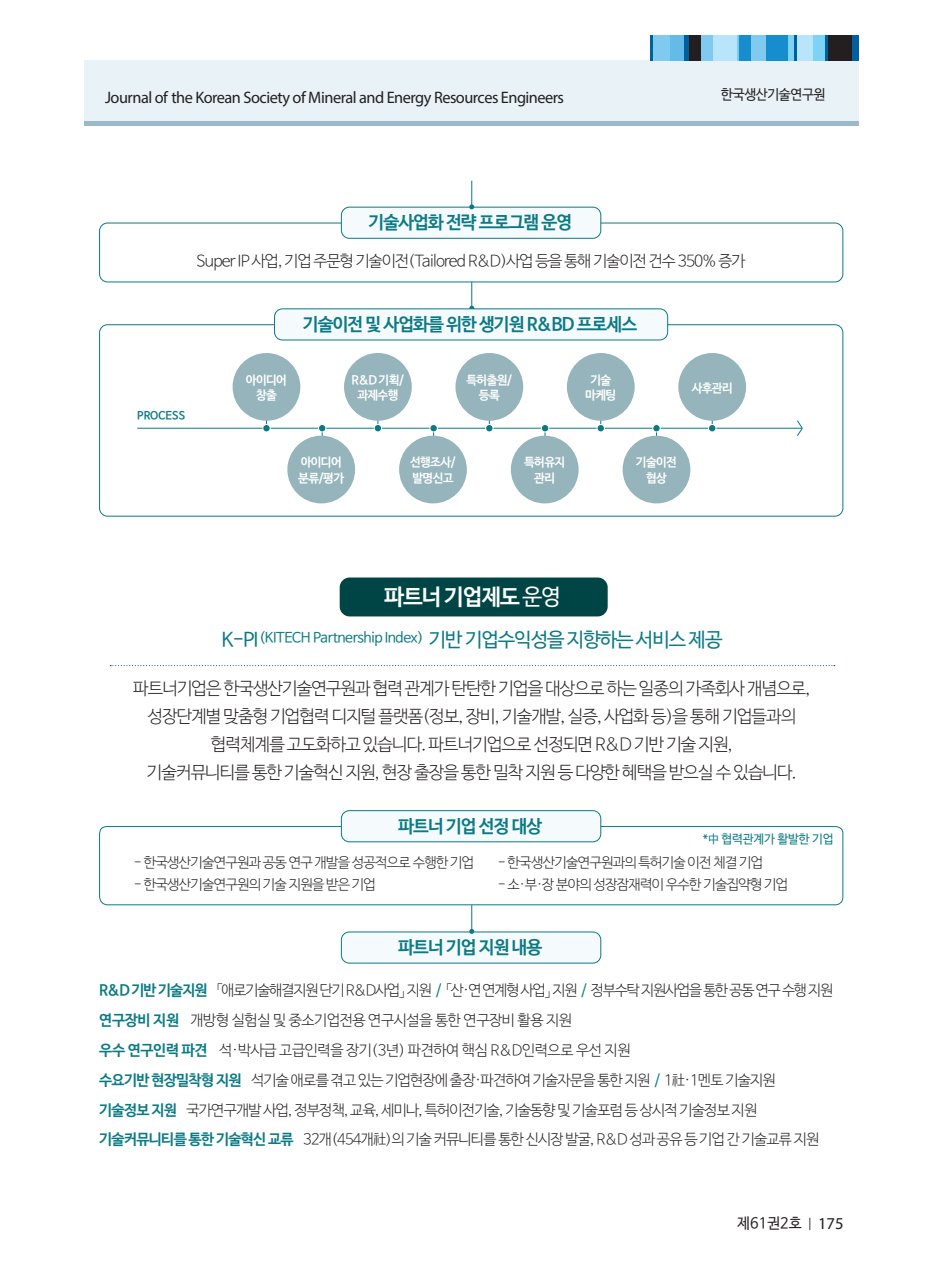
<style>
.page{position:relative;width:933px;height:1285px;background:#fff}
.page>*{position:absolute;margin:0;border:0;box-sizing:border-box;transform-origin:0 0}
.t1{font:22.4px "Nanum Barun Gothic OTF Bold";letter-spacing:-.05em;color:#fff}
.t2{font:17.85px "Nanum Barun Gothic OTF Bold";letter-spacing:-.05em;color:#0b7a84}
.t3{font:17.5px/28px "Nanum Barun Gothic OTF Light";letter-spacing:-.05em;color:#231f20;text-align:center}
.t4{font:16.62px "Myriad Pro";letter-spacing:-.03em;color:#231f20}
.t5{font:15.75px "Nanum Barun Gothic OTF Light";letter-spacing:-.05em;color:#231f20}
.t6{font:14.88px/29.8px "Nanum Barun Gothic OTF Light";letter-spacing:-.05em;color:#231f20}
.t7{font:14.88px "Nanum Barun Gothic OTF";color:#231f20}
.t8{font:14px "Nanum Barun Gothic OTF Light";letter-spacing:-.05em;color:#231f20}
.t9{font:14px "Nanum Barun Gothic OTF";letter-spacing:-.03em;color:#0b7a84}
.t10{font:14px "Nanum Barun Gothic OTF";letter-spacing:-.025em;color:#231f20;scale:.95 1}
.t11{font:12.25px "Nanum Barun Gothic OTF";letter-spacing:-.01em;color:#0b7a84}
.t12{font:12.08px/15.6px "Nanum Barun Gothic OTF Bold";letter-spacing:-.05em;color:#fff;text-align:center}
.t13{font:11.03px "Nanum Barun Gothic OTF Bold";letter-spacing:.01em;color:#0b7a84}
.s1{font-family:"Nanum Barun Gothic OTF"}
.s2{font-size:19.6px}
.s3{font-family:"Nanum Barun Gothic OTF Bold";color:#0b7a84}
.s4{font-family:"Nanum Barun Gothic OTF";color:#0b7a84}
.s5{font-family:"Myriad Pro";font-size:12.25px}
.s6{font-family:"Myriad Pro";font-size:16.62px}
</style>
<div class="page">
<div style="left:84px;top:61px;width:774px;height:62px;background:#e8f2f7"></div>
<div style="left:84px;top:121px;width:774px;height:5px;background:#9cb9c7"></div>
<div style="left:650px;top:35px;width:208px;height:26px;background:#005f9d"></div>
<div style="left:700px;top:35px;width:13px;height:26px;background:#80caf0"></div>
<svg style="left:683px;top:35px;width:1px;height:26px"></svg>
<div style="left:828px;top:35px;width:24px;height:26px;background:#231f20"></div>
<div style="left:689px;top:35px;width:12px;height:26px;background:#231f20"></div>
<div style="left:765px;top:35px;width:23px;height:26px;background:#178dce"></div>
<div style="left:737px;top:35px;width:15px;height:26px;background:#178dce"></div>
<div style="left:751px;top:35px;width:14px;height:26px;background:#80caf0"></div>
<div style="left:669px;top:35px;width:14px;height:26px;background:#64bae9"></div>
<div style="left:813px;top:35px;width:11px;height:26px;background:#7cd3f6"></div>
<div style="left:788px;top:35px;width:5px;height:26px;background:#7cd3f6"></div>
<div style="left:653px;top:35px;width:17px;height:26px;background:#80caf0"></div>
<hr style="left:736px;top:35px;width:2px;height:26px;background:#80caf0">
<div style="left:797px;top:35px;width:16px;height:26px;background:#b9e5fa"></div>
<div style="left:713px;top:35px;width:23px;height:26px;background:#b9e5fa"></div>
<div style="left:340px;top:577px;width:267px;height:39px;background:#004545;border-radius:10px"></div>
<svg style="left:110px;top:665px;width:725px;height:1px"></svg>
<div style="left:99px;top:223px;width:744px;height:59px;border:1px solid #0b7a84;border-radius:8px"></div>
<div style="left:341px;top:207px;width:260px;height:31px;background:#f5fafd;border-radius:8px"></div>
<div style="left:341px;top:207px;width:260px;height:32px;border:1px solid #0b7a84;border-radius:8px"></div>
<div style="left:341px;top:932px;width:260px;height:31px;background:#f5fafd;border-radius:8px"></div>
<div style="left:341px;top:932px;width:260px;height:31px;border:1px solid #0b7a84;border-radius:8px"></div>
<svg style="left:469px;top:181px;width:5px;height:28px"></svg>
<svg style="left:469px;top:282px;width:5px;height:27px"></svg>
<div style="left:99px;top:324px;width:744px;height:192px;border:1px solid #0b7a84;border-radius:8px"></div>
<div style="left:274px;top:309px;width:393px;height:31px;background:#f5fafd;border-radius:8px"></div>
<div style="left:274px;top:309px;width:394px;height:31px;border:1px solid #0b7a84;border-radius:8px"></div>
<hr style="left:137px;top:428px;width:665px;height:1px;background:#0b7a84">
<svg style="left:796px;top:420px;width:6px;height:16px"></svg>
<div style="left:232px;top:353px;width:68px;height:68px;background:#95b4bc;border-radius:50%"></div>
<div style="left:455px;top:353px;width:68px;height:68px;background:#95b4bc;border-radius:50%"></div>
<div style="left:344px;top:353px;width:68px;height:68px;background:#95b4bc;border-radius:50%"></div>
<div style="left:567px;top:353px;width:67px;height:68px;background:#95b4bc;border-radius:50%"></div>
<div style="left:678px;top:353px;width:68px;height:68px;background:#95b4bc;border-radius:50%"></div>
<div style="left:287px;top:436px;width:68px;height:67px;background:#95b4bc;border-radius:50%"></div>
<div style="left:511px;top:436px;width:67px;height:67px;background:#95b4bc;border-radius:50%"></div>
<div style="left:399px;top:436px;width:68px;height:67px;background:#95b4bc;border-radius:50%"></div>
<div style="left:622px;top:436px;width:68px;height:67px;background:#95b4bc;border-radius:50%"></div>
<div style="left:263px;top:424px;width:7px;height:8px;background:#0b7a84;border-radius:50%"></div>
<div style="left:262px;top:424px;width:8px;height:8px;border:1px solid #fff;border-radius:50%"></div>
<div style="left:485px;top:424px;width:8px;height:8px;background:#0b7a84;border-radius:50%"></div>
<div style="left:485px;top:424px;width:8px;height:8px;border:1px solid #fff;border-radius:50%"></div>
<div style="left:374px;top:424px;width:7px;height:8px;background:#0b7a84;border-radius:50%"></div>
<div style="left:374px;top:424px;width:8px;height:8px;border:1px solid #fff;border-radius:50%"></div>
<div style="left:597px;top:424px;width:7px;height:8px;background:#0b7a84;border-radius:50%"></div>
<div style="left:596px;top:424px;width:9px;height:8px;border:1px solid #fff;border-radius:50%"></div>
<div style="left:318px;top:424px;width:8px;height:8px;background:#0b7a84;border-radius:50%"></div>
<div style="left:318px;top:424px;width:8px;height:8px;border:1px solid #fff;border-radius:50%"></div>
<div style="left:541px;top:424px;width:8px;height:8px;background:#0b7a84;border-radius:50%"></div>
<div style="left:541px;top:424px;width:8px;height:8px;border:1px solid #fff;border-radius:50%"></div>
<div style="left:430px;top:424px;width:7px;height:8px;background:#0b7a84;border-radius:50%"></div>
<div style="left:429px;top:424px;width:9px;height:8px;border:1px solid #fff;border-radius:50%"></div>
<div style="left:652px;top:424px;width:8px;height:8px;background:#0b7a84;border-radius:50%"></div>
<div style="left:652px;top:424px;width:8px;height:8px;border:1px solid #fff;border-radius:50%"></div>
<div style="left:708px;top:424px;width:8px;height:8px;background:#0b7a84;border-radius:50%"></div>
<div style="left:708px;top:424px;width:8px;height:8px;border:1px solid #fff;border-radius:50%"></div>
<svg style="left:469px;top:905px;width:5px;height:29px"></svg>
<svg style="left:99px;top:826px;width:744px;height:79px"></svg>
<div style="left:341px;top:811px;width:260px;height:31px;background:#f5fafd;border-radius:8px"></div>
<div style="left:341px;top:810px;width:260px;height:32px;border:1px solid #0b7a84;border-radius:8px"></div>
<p class="t4" style="left:105px;top:87px;width:460px">Journal of the Korean Society of Mineral and Energy Resources Engineers</p>
<p class="t10" style="left:721px;top:87px;width:111px">한국생산기술연구원</p>
<p class="t2" style="left:368px;top:213px;width:205px">기술사업화 전략 프로그램 운영</p>
<p class="t5" style="left:196px;top:252px;width:550px">Super IP 사업, 기업 주문형 기술이전(Tailored R&amp;D)사업 등을 통해 기술이전 건수 350% 증가</p>
<p class="t2" style="left:303px;top:315px;width:335px">기술이전 및 사업화를 위한 생기원 R&amp;BD 프로세스</p>
<p class="t13" style="left:137px;top:409px;width:49px">PROCESS</p>
<p class="t12" style="left:246px;top:373px;width:43px">아이디어 창출</p>
<p class="t12" style="left:466px;top:373px;width:47px">특허출원/ 등록</p>
<p class="t12" style="left:351px;top:373px;width:54px">R&amp;D 기획/ 과제수행</p>
<p class="t12" style="left:585px;top:373px;width:32px">기술 마케팅</p>
<p class="t12" style="left:691px;top:380px;width:43px">사후관리</p>
<p class="t12" style="left:410px;top:455px;width:47px;text-align:left">선행조사/ 발명신고</p>
<p class="t12" style="left:636px;top:455px;width:43px">기술이전 협상</p>
<p class="t12" style="left:298px;top:455px;width:47px;text-align:left">아이디어 분류/평가</p>
<p class="t12" style="left:524px;top:455px;width:43px">특허유지 관리</p>
<h1 class="t1" style="left:384px;top:585px;width:178px">파트너 기업제도 <span class="s1">운영</span></h1>
<p class="t9" style="left:221px;top:630px;width:502px"><span class="s2">K-PI</span> (KITECH Partnership Index) <span class="s2">기반 기업수익성을 지향하는 서비스 제공</span></p>
<p class="t3" style="left:133px;top:675px;width:679px">파트너기업은 한국생산기술연구원과 협력 관계가 탄탄한 기업을 대상으로 하는 일종의 가족회사 개념으로, 성장단계별 맞춤형 기업협력 디지털 플랫폼(정보, 장비, 기술개발, 실증, 사업화 등)을 통해 기업들과의 협력체계를 고도화하고 있습니다. 파트너기업으로 선정되면 R&amp;D 기반 기술 지원,<br>기술커뮤니티를 통한 기술혁신 지원, 현장 출장을 통한 밀착 지원 등 다양한 혜택을 받으실 수 있습니다.</p>
<p class="t2" style="left:398px;top:816px;width:146px">파트너 기업 선정 대상</p>
<p class="t8" style="left:134px;top:855px;width:342px">- 한국생산기술연구원과 공동 연구 개발을 성공적으로 수행한 기업</p>
<p class="t8" style="left:134px;top:878px;width:243px">- 한국생산기술연구원의 기술 지원을 받은 기업</p>
<p class="t11" style="left:703px;top:832px;width:132px">*中 협력관계가 활발한 기업</p>
<p class="t8" style="left:498px;top:855px;width:267px">- 한국생산기술연구원과의 특허기술 이전 체결 기업</p>
<p class="t8" style="left:498px;top:878px;width:292px">- 소·부·장 분야의 성장잠재력이 우수한 기술집약형 기업</p>
<p class="t2" style="left:398px;top:938px;width:146px">파트너 기업 지원 내용</p>
<p class="t6" style="left:99px;top:976px;width:735px"><span class="s3">R&amp;D 기반 기술지원</span> 「애로기술해결지원 단기 R&amp;D사업」 지원 <span class="s4">/</span> 「산·연 연계형 사업」 지원 <span class="s4">/</span> 정부수탁 지원사업을 통한 공동 연구 수행 지원 <span class="s3">연구장비 지원</span> 개방형 실험실 및 중소기업전용 연구시설을 통한 연구장비 활용 지원<br><span class="s3">우수 연구인력 파견</span> 석·박사급 고급인력을 장기(3년) 파견하여 핵심 R&amp;D인력으로 우선 지원<br><span class="s3">수요기반 현장밀착형 지원</span> 석기술 애로를 겪고 있는 기업현장에 출장·파견하여 기술자문을 통한 지원 <span class="s4">/</span> 1社·1멘토 기술지원<br><span class="s3">기술정보 지원</span> 국가연구개발 사업, 정부정책, 교육, 세미나, 특허이전기술, 기술동향 및 기술포럼 등 상시적 기술정보 지원 <span class="s3">기술커뮤니티를 통한 기술혁신 교류</span> 32개(454개社)의 기술 커뮤니티를 통한 신시장 발굴, R&amp;D 성과 공유 등 기업 간 기술교류 지원</p>
<p class="t7" style="left:737px;top:1215px;width:108px">제61권2호 <span class="s5">|</span> <span class="s6">175</span></p>
</div>
